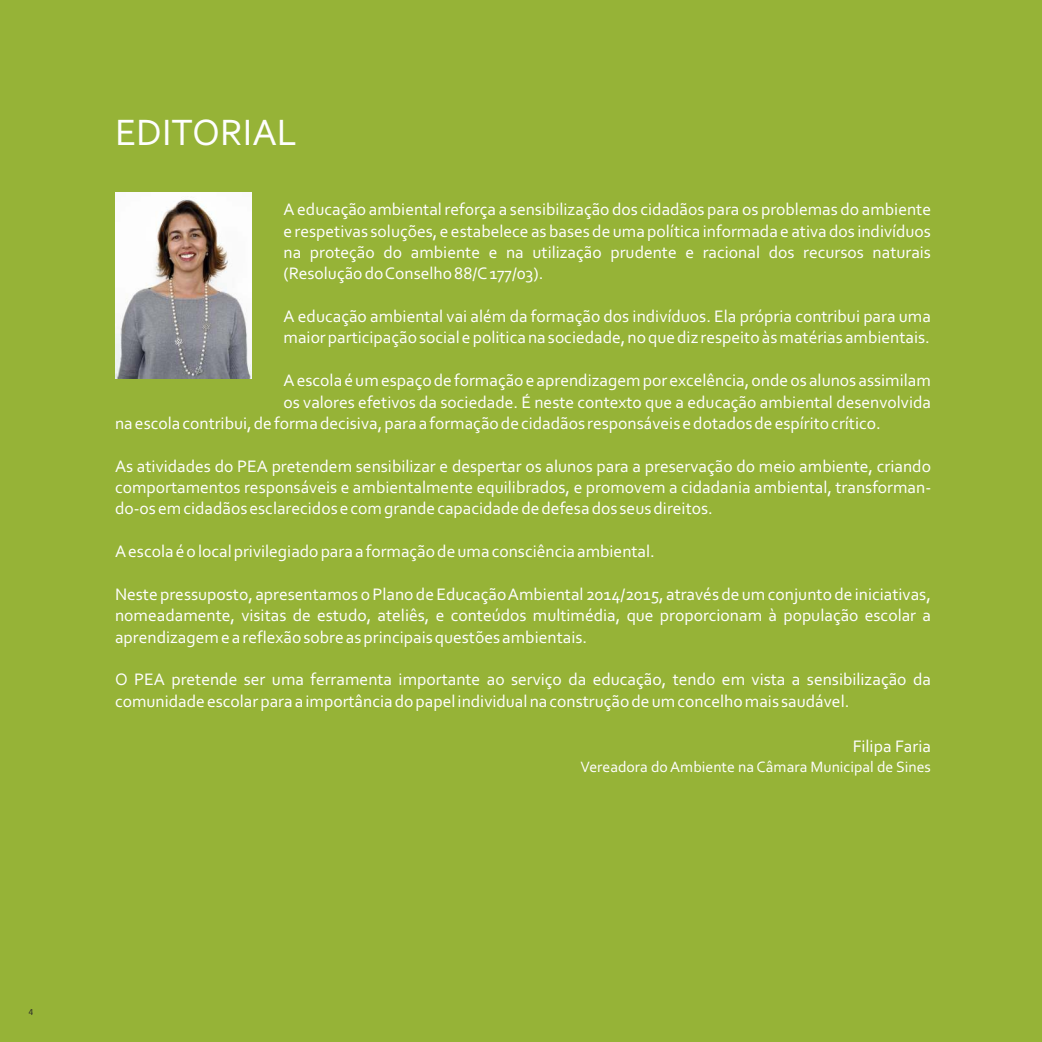
<style>
.page{position:relative;width:1042px;height:1042px;background:#96b337}
.page>*{position:absolute;margin:0;border:0;box-sizing:border-box;transform-origin:0 0}
.t1{font:38.5px "Corbel";color:#fefefe}
.t2{font:17.5px/21.3px "Corbel";color:#fefefe;text-align:justify}
.t3{font:15.75px "Corbel";color:#fefefe}
.t4{font:8.75px "Baar Sophia";color:#2b2a29}
</style>
<div class="page">
<img style="left:116px;top:192px;width:136px;height:186px">
<h1 class="t1" style="left:115px;top:117px;width:183px">EDITORIAL</h1>
<p class="t2" style="left:283px;top:200px;width:649px">A educação ambiental reforça a sensibilização dos cidadãos para os problemas do ambiente e respetivas soluções, e estabelece as bases de uma política informada e ativa dos indivíduos na proteção do ambiente e na utilização prudente e racional dos recursos naturais (Resolução do Conselho 88/C 177/03).</p>
<p class="t2" style="left:283px;top:307px;width:649px">A educação ambiental vai além da formação dos indivíduos. Ela própria contribui para uma maior participação social e politica na sociedade, no que diz respeito às matérias ambientais.</p>
<p class="t2" style="left:283px;top:371px;width:649px">A escola é um espaço de formação e aprendizagem por excelência, onde os alunos assimilam</p>
<p class="t2" style="left:283px;top:392px;width:649px">os valores efetivos da sociedade. É neste contexto que a educação ambiental desenvolvida</p>
<p class="t2" style="left:115px;top:414px;width:767px">na escola contribui, de forma decisiva, para a formação de cidadãos responsáveis e dotados de espírito crítico.</p>
<p class="t2" style="left:115px;top:457px;width:817px">As atividades do PEA pretendem sensibilizar e despertar os alunos para a preservação do meio ambiente, criando comportamentos responsáveis e ambientalmente equilibrados, e promovem a cidadania ambiental, transforman&shy;do-os em cidadãos esclarecidos e com grande capacidade de defesa dos seus direitos.</p>
<p class="t2" style="left:115px;top:542px;width:541px">A escola é o local privilegiado para a formação de uma consciência ambiental.</p>
<p class="t2" style="left:115px;top:585px;width:817px">Neste pressuposto, apresentamos o Plano de Educação Ambiental 2014/2015, através de um conjunto de iniciativas, nomeadamente, visitas de estudo, ateliês, e conteúdos multimédia, que proporcionam à população escolar a aprendizagem e a reflexão sobre as principais questões ambientais.</p>
<p class="t2" style="left:115px;top:670px;width:817px">O PEA pretende ser uma ferramenta importante ao serviço da educação, tendo em vista a sensibilização da comunidade escolar para a importância do papel individual na construção de um concelho mais saudável.</p>
<p class="t2" style="left:852px;top:737px;width:80px">Filipa Faria</p>
<p class="t3" style="left:580px;top:760px;width:352px">Vereadora do Ambiente na Câmara Municipal de Sines</p>
<p class="t4" style="left:29px;top:1007px;width:6px">4</p>
</div>
